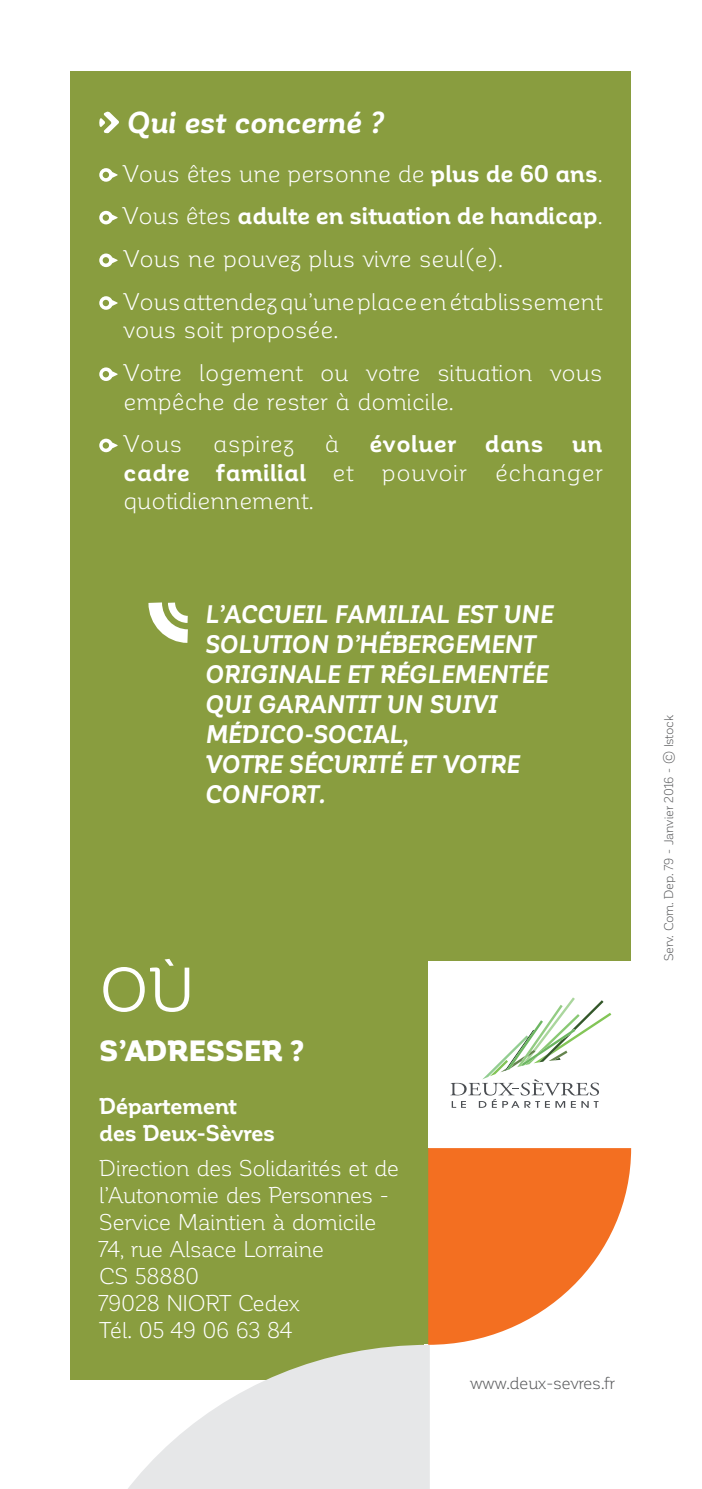
<style>
.page{position:relative;width:702px;height:1489px;background:#fff}
.page>*{position:absolute;margin:0;border:0;box-sizing:border-box;transform-origin:0 0}
.t1{font:61.5px "Corporative Alt";color:#fff}
.t2{font:italic 700 30px "Corporative Alt";color:#fff}
.t3{font:900 29px "Corporative";letter-spacing:.01em;color:#fff}
.t4{font:italic 700 25px/30px "Corporative Alt";letter-spacing:.01em;color:#fff;scale:.96 1}
.t5{font:23.75px/42.8px "Corporative Alt";color:#fff}
.t6{font:23.75px "Corporative Alt";letter-spacing:.025em;color:#fff}
.t7{font:22.5px/27px "Corporative";letter-spacing:-.02em;color:#fff}
.t8{font:700 22.5px/27px "Corporative";letter-spacing:-.02em;color:#fff}
.t9{font:17px "Corporative";letter-spacing:-.02em;color:#58595b}
.t10{font:12.5px "Corporative";letter-spacing:-.02em;color:#58595b}
.s1{font-weight:700}
</style>
<div class="page">
<div style="left:71px;top:71px;width:560px;height:1308px;background:#899d3f"></div>
<div style="left:424px;top:1344px;width:208px;height:144px;background:#fff"></div>
<svg style="left:70px;top:1344px;width:360px;height:144px;fill:#e6e7e8"></svg>
<div style="left:428px;top:961px;width:232px;height:186px;background:#fff"></div>
<svg style="left:450px;top:997px;width:161px;height:110px"></svg>
<svg style="left:428px;top:1147px;width:203px;height:197px;background:#f58e50"></svg>
<svg style="left:99px;top:111px;width:20px;height:22px"></svg>
<svg style="left:99px;top:168px;width:19px;height:14px"></svg>
<svg style="left:99px;top:211px;width:19px;height:13px"></svg>
<svg style="left:99px;top:253px;width:19px;height:14px"></svg>
<svg style="left:99px;top:296px;width:19px;height:14px"></svg>
<svg style="left:99px;top:367px;width:19px;height:14px"></svg>
<svg style="left:99px;top:438px;width:19px;height:14px"></svg>
<svg style="left:148px;top:602px;width:40px;height:41px"></svg>
<p class="t2" style="left:127px;top:106px;width:258px">Qui est concerné ?</p>
<p class="t5" style="left:122px;top:152px;width:481px">Vous êtes une personne de <span class="s1">plus de 60 ans</span>.<br>Vous êtes <span class="s1">adulte en situation de handicap</span>.<br>Vous ne pouvez plus vivre seul(e).<br>Vous attendez qu’une place en établissement</p>
<p class="t5" style="left:123px;top:309px;width:480px">vous soit proposée.<br>Votre logement ou votre situation vous</p>
<p class="t5" style="left:123px;top:380px;width:332px">empêche de rester à domicile.<br>Vous</p>
<p class="t5" style="left:123px;top:430px;width:480px;line-height:28.5px;text-align:justify;text-indent:246px"><span class="s1">évoluer dans un cadre familial</span> et pouvoir échanger quotidiennement.</p>
<p class="t6" style="left:213px;top:431px;width:82px">aspirez</p>
<p class="t5" style="left:325px;top:423px;width:16px">à</p>
<p class="t4" style="left:206px;top:599px;width:363px">L’ACCUEIL FAMILIAL EST UNE<br>SOLUTION D’HÉBERGEMENT<br>ORIGINALE ET RÉGLEMENTÉE<br>QUI GARANTIT UN SUIVI<br>MÉDICO-SOCIAL,<br>VOTRE SÉCURITÉ ET VOTRE<br>CONFORT.</p>
<h1 class="t1" style="left:100px;top:957px;width:96px">OÙ</h1>
<p class="t3" style="left:99px;top:1034px;width:207px">S’ADRESSER ?</p>
<p class="t8" style="left:99px;top:1093px;width:177px">Département des Deux-Sèvres</p>
<p class="t7" style="left:99px;top:1154px;width:301px">Direction des Solidarités et de l’Autonomie des Personnes -<br>Service Maintien à domicile<br>74, rue Alsace Lorraine<br>CS 58880<br>79028 NIORT Cedex<br>Tél. 05 49 06 63 84</p>
<p class="t9" style="left:470px;top:1373px;width:146px">www.deux-sevres.fr</p>
<p class="t10" style="left:662px;top:961px;width:248px;rotate:-90deg">Serv. Com. Dep. 79 - Janvier 2016 - © Istock</p>
</div>
